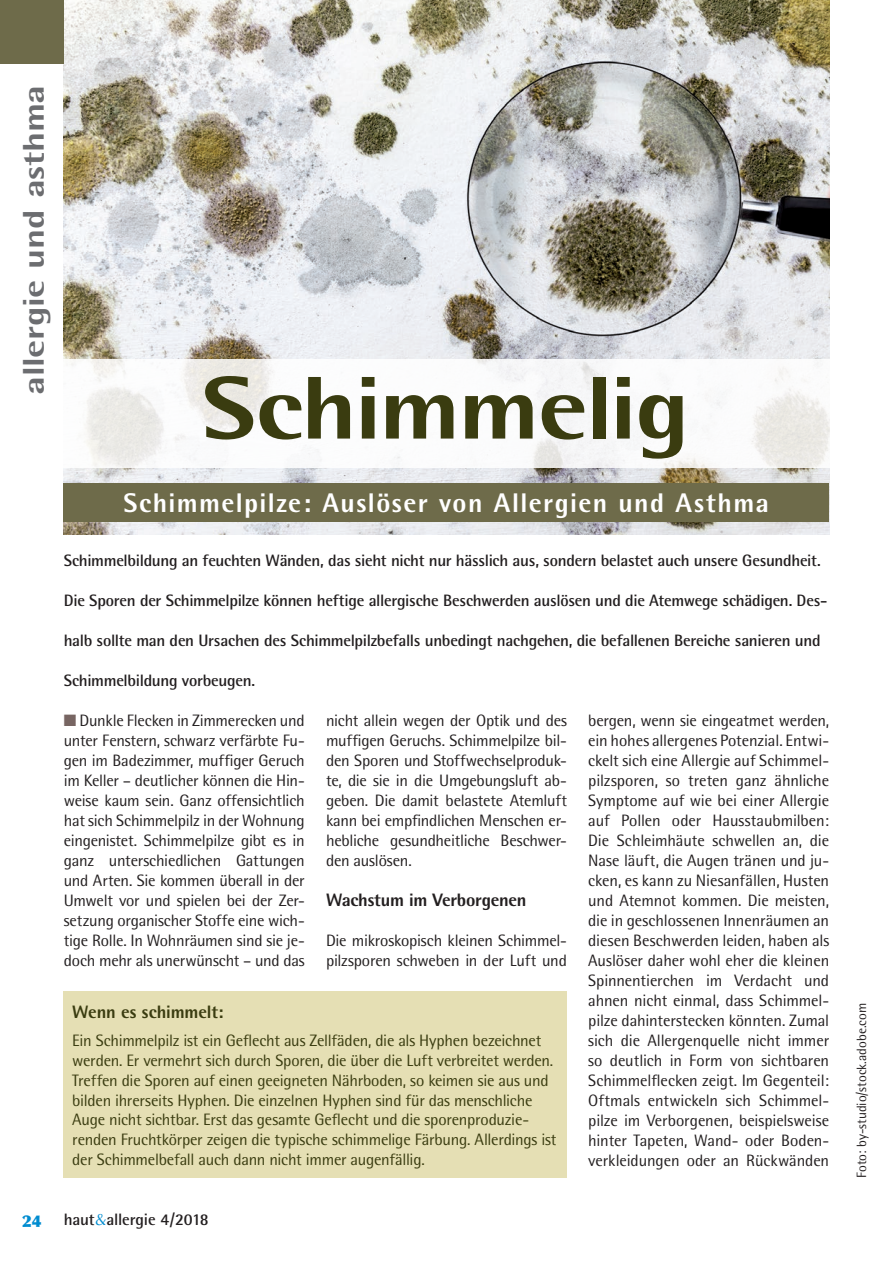
<style>
.page{position:relative;width:893px;height:1263px;background:#fff}
.page>*{position:absolute;margin:0;border:0;box-sizing:border-box;transform-origin:0 0}
.t1{font:800 89.25px "Rotis Semi Sans";letter-spacing:-.025em;color:#3a3c10;scale:1.18 1}
.t2{font:800 30px "Rotis Semi Sans";letter-spacing:-.01em;color:#6c6d70;scale:1.25 1}
.t3{font:800 27px "Rotis Semi Sans";letter-spacing:.05em;color:#fff}
.t4{font:800 18px "Rotis Semi Sans";letter-spacing:-.015em;color:#231f20}
.t5{font:800 18px "Rotis Semi Sans";letter-spacing:-.01em;color:#3a3c10}
.t6{font:16.5px/20px "Rotis Semi Sans";letter-spacing:-.015em;color:#231f20;text-align:justify}
.t7{font:16.5px/19.8px "Rotis Semi Sans";letter-spacing:-.015em;color:#3a3c10}
.t8{font:700 16.5px "Rotis Semi Sans";letter-spacing:-.015em;color:#231f20}
.t9{font:900 16.5px "Optima";color:#008cd0}
.t10{font:13.5px "Rotis Semi Sans";color:#231f20}
.s1{color:#776562}
.s2{font-family:"Optima";font-weight:400;color:#008cd0}
</style>
<div class="page">
<img style="left:64px;top:0;width:765px;height:534px">
<div style="left:64px;top:484px;width:765px;height:38px;background:#6e6b4a"></div>
<svg style="left:64px;top:359px;width:766px;height:108px"></svg>
<div style="left:0;top:0;width:64px;height:64px;background:#6e6b4a"></div>
<div style="left:64px;top:991px;width:503px;height:187px;background:#e5dfb4"></div>
<h2 class="t2" style="left:15px;top:395px;width:249px;rotate:-90deg">allergie und asthma</h2>
<h1 class="t1" style="left:201px;top:352px;width:415px">Schimmelig</h1>
<h3 class="t3" style="left:123px;top:486px;width:647px">Schimmelpilze: Auslöser von Allergien und Asthma</h3>
<p class="t8" style="left:64px;top:550px;width:758px">Schimmelbildung an feuchten Wänden, das sieht nicht nur hässlich aus, sondern belastet auch unsere Gesundheit.</p>
<p class="t8" style="left:64px;top:590px;width:765px">Die Sporen der Schimmelpilze können heftige allergische Beschwerden auslösen und die Atemwege schädigen. Des-</p>
<p class="t8" style="left:64px;top:630px;width:758px">halb sollte man den Ursachen des Schimmelpilzbefalls unbedingt nachgehen, die befallenen Bereiche sanieren und</p>
<p class="t8" style="left:64px;top:670px;width:193px">Schimmelbildung vorbeugen.</p>
<p class="t6" style="left:64px;top:710px;width:242px"><span class="s1">■</span> Dunkle Flecken in Zimmerecken und unter Fenstern, schwarz verfärbte Fu&shy;gen im Badezimmer, muffiger Geruch im Keller – deutlicher können die Hin&shy;weise kaum sein. Ganz offensichtlich hat sich Schimmelpilz in der Wohnung eingenistet. Schimmelpilze gibt es in ganz unterschiedlichen Gattungen und Arten. Sie kommen überall in der Umwelt vor und spielen bei der Zer&shy;setzung organischer Stoffe eine wich&shy;tige Rolle. In Wohnräumen sind sie je&shy;doch mehr als unerwünscht – und das</p>
<p class="t6" style="left:326px;top:710px;width:242px">nicht allein wegen der Optik und des muffigen Geruchs. Schimmelpilze bil&shy;den Sporen und Stoffwechselproduk&shy;te, die sie in die Umgebungsluft ab&shy;geben. Die damit belastete Atemluft kann bei empfindlichen Menschen er&shy;hebliche gesundheitliche Beschwer&shy;den auslösen.</p>
<p class="t4" style="left:326px;top:888px;width:202px">Wachstum im Verborgenen</p>
<p class="t6" style="left:326px;top:930px;width:242px">Die mikroskopisch kleinen Schimmel&shy;pilzsporen schweben in der Luft und</p>
<p class="t5" style="left:72px;top:1000px;width:153px">Wenn es schimmelt:</p>
<p class="t7" style="left:72px;top:1031px;width:486px">Ein Schimmelpilz ist ein Geflecht aus Zellfäden, die als Hyphen bezeichnet werden. Er vermehrt sich durch Sporen, die über die Luft verbreitet werden.<br>Treffen die Sporen auf einen geeigneten Nährboden, so keimen sie aus und bilden ihrerseits Hyphen. Die einzelnen Hyphen sind für das menschliche Auge nicht sichtbar. Erst das gesamte Geflecht und die sporenproduzie&shy;renden Fruchtkörper zeigen die typische schimmelige Färbung. Allerdings ist der Schimmelbefall auch dann nicht immer augenfällig.</p>
<p class="t6" style="left:588px;top:710px;width:242px">bergen, wenn sie eingeatmet werden, ein hohes allergenes Potenzial. Entwi&shy;ckelt sich eine Allergie auf Schimmel&shy;pilzsporen, so treten ganz ähnliche Symptome auf wie bei einer Allergie auf Pollen oder Hausstaubmilben:<br>Die Schleimhäute schwellen an, die Nase läuft, die Augen tränen und ju&shy;cken, es kann zu Niesanfällen, Husten und Atemnot kommen. Die meisten, die in geschlossenen Innenräumen an diesen Beschwerden leiden, haben als Auslöser daher wohl eher die kleinen Spinnentierchen im Verdacht und ahnen nicht einmal, dass Schimmel&shy;pilze dahinterstecken könnten. Zumal sich die Allergenquelle nicht immer so deutlich in Form von sichtbaren Schimmelflecken zeigt. Im Gegenteil:<br>Oftmals entwickeln sich Schimmel&shy;pilze im Verborgenen, beispielsweise hinter Tapeten, Wand- oder Boden&shy;verkleidungen oder an Rückwänden</p>
<p class="t9" style="left:22px;top:1211px;width:21px">24</p>
<p class="t8" style="left:64px;top:1209px;width:146px">haut<span class="s2">&amp;</span>allergie 4/2018</p>
<p class="t10" style="left:854px;top:1178px;width:177px;rotate:-90deg">Foto: by-studio/stock.adobe.com</p>
</div>
